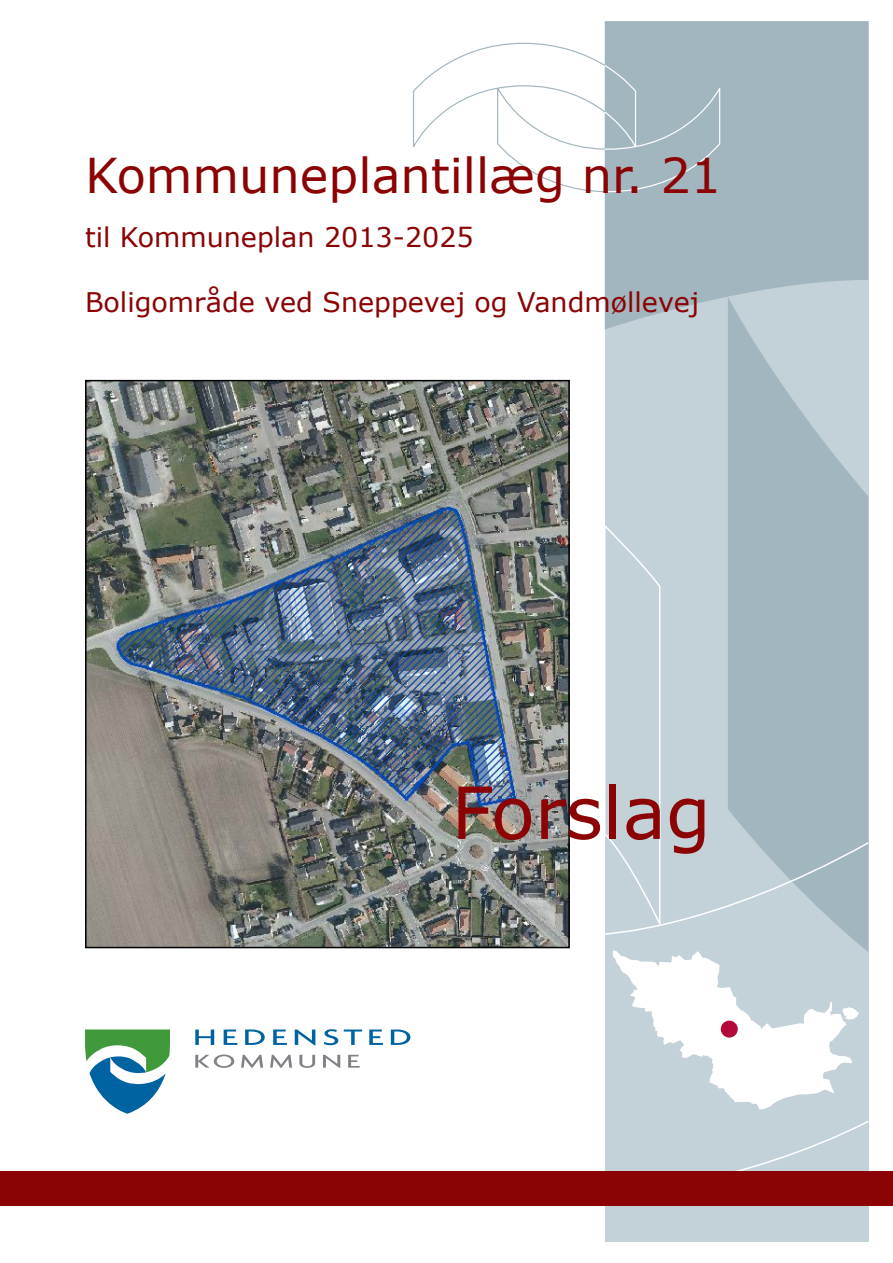
<style>
.page{position:relative;width:893px;height:1263px;background:#fff}
.page>*{position:absolute;margin:0;border:0;box-sizing:border-box;transform-origin:0 0}
.t1{font:72px "Verdana";color:#8b0304}
.t2{font:48px "Verdana";color:#8b0304}
.t3{font:27px "Verdana";color:#8b0304}
</style>
<div class="page">
<div style="left:605px;top:21px;width:263px;height:1221px;background:#c3d1d8"></div>
<div style="left:605px;top:21px;width:263px;height:308px;background:#a2b6bf"></div>
<svg style="left:728px;top:297px;width:140px;height:227px;fill:#a2b6bf"></svg>
<svg style="left:605px;top:524px;width:264px;height:647px"></svg>
<svg style="left:413px;top:42px;width:308px;height:151px"></svg>
<div style="left:0;top:1171px;width:893px;height:34px;background:#8b0304"></div>
<img style="left:88px;top:383px;width:479px;height:562px">
<div style="left:85px;top:380px;width:485px;height:568px;border:2px solid #000"></div>
<svg style="left:613px;top:950px;width:246px;height:159px"></svg>
<div style="left:721px;top:1020px;width:17px;height:17px;background:#b30838;border-radius:50%"></div>
<svg style="left:85px;top:1029px;width:85px;height:85px"></svg>
<svg style="left:195px;top:1029px;width:215px;height:16px"></svg>
<svg style="left:195px;top:1054px;width:165px;height:14px"></svg>
<h2 class="t2" style="left:85px;top:143px;width:638px">Kommuneplantillæg nr. 21</h2>
<p class="t3" style="left:85px;top:219px;width:390px">til Kommuneplan 2013-2025</p>
<p class="t3" style="left:85px;top:283px;width:616px">Boligområde ved Sneppevej og Vandmøllevej</p>
<h1 class="t1" style="left:451px;top:763px;width:261px">Forslag</h1>
</div>
